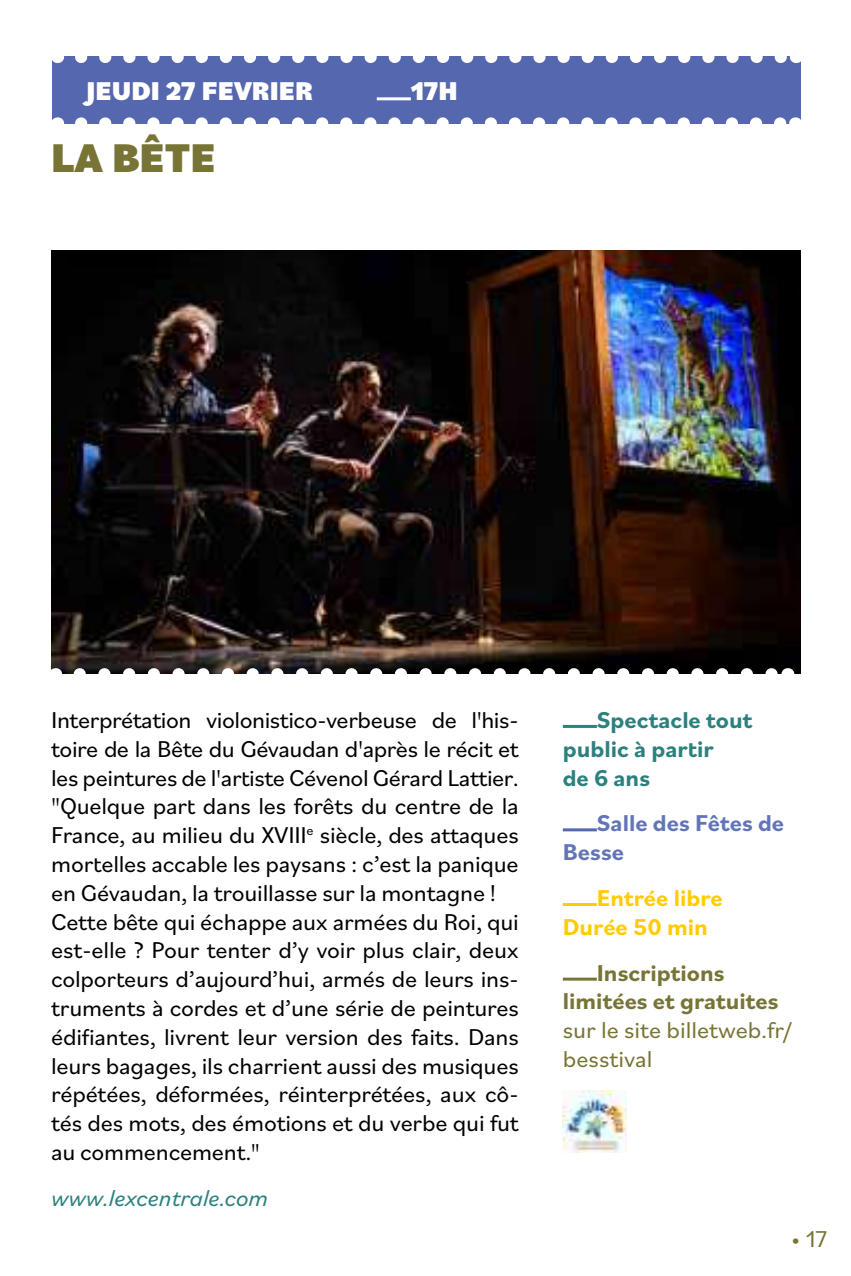
<style>
.page{position:relative;width:851px;height:1276px;background:#fff}
.page>*{position:absolute;margin:0;border:0;box-sizing:border-box;transform-origin:0 0}
.t1{font:900 42px "Bilo";color:#787435}
.t2{font:900 27px "Bilo";color:#fff}
.t3{font:24px/28.8px "Bilo";letter-spacing:-.01em;color:#000}
.t4{font:24px/28.8px "Bilo";color:#787435}
.t5{font:700 24px/28.8px "Bilo";color:#2b817d}
.t6{font:700 24px/28.8px "Bilo";color:#787435}
.t7{font:700 24px/28.8px "Bilo";color:#fc0}
.t8{font:700 24px/28.8px "Bilo";color:#6175b8}
.t9{font:italic 24px "Bilo";color:#2b817d}
</style>
<div class="page">
<div style="left:53px;top:57px;width:748px;height:67px;background:#5567ae"></div>
<hr style="left:377px;top:97px;width:34px;height:3px;background:#fff">
<img style="left:51px;top:250px;width:749px;height:424px">
<hr style="left:562px;top:725px;width:34px;height:3px;background:#2b817d">
<hr style="left:562px;top:828px;width:34px;height:3px;background:#5567ae">
<hr style="left:562px;top:903px;width:34px;height:3px;background:#fc0">
<hr style="left:562px;top:977px;width:34px;height:3px;background:#787435">
<svg style="left:80px;top:668px;width:695px;height:6px"></svg>
<svg style="left:81px;top:56px;width:702px;height:7px"></svg>
<svg style="left:81px;top:117px;width:702px;height:7px"></svg>
<img style="left:562px;top:1090px;width:64px;height:62px">
<p class="t2" style="left:87px;top:73px;width:228px">JEUDI 27 FEVRIER</p>
<p class="t2" style="left:411px;top:73px;width:49px">17H</p>
<h1 class="t1" style="left:51px;top:129px;width:166px">LA BÊTE</h1>
<p class="t3" style="left:51px;top:704px;width:469px">Interprétation violonistico-verbeuse de l'his&shy;toire de la Bête du Gévaudan d'après le récit et les peintures de l'artiste Cévenol Gérard Lattier. "Quelque part dans les forêts du centre de la France, au milieu du XVIII<sup>e</sup> siècle, des attaques mortelles accable les paysans : c’est la panique en Gévaudan, la trouillasse sur la montagne !<br>Cette bête qui échappe aux armées du Roi, qui est-elle ? Pour tenter d’y voir plus clair, deux colporteurs d’aujourd’hui, armés de leurs ins&shy;truments à cordes et d’une série de peintures édifiantes, livrent leur version des faits. Dans leurs bagages, ils charrient aussi des musiques répétées, déformées, réinterprétées, aux cô&shy;tés des mots, des émotions et du verbe qui fut au commencement."</p>
<p class="t9" style="left:51px;top:1181px;width:219px">www.lexcentrale.com</p>
<p class="t5" style="left:562px;top:704px;width:190px;text-indent:34px">Spectacle tout public à partir<br>de 6 ans</p>
<p class="t8" style="left:562px;top:808px;width:223px;text-indent:34px">Salle des Fêtes de<br>Besse</p>
<p class="t7" style="left:562px;top:882px;width:161px;text-indent:34px">Entrée libre<br>Durée 50 min</p>
<p class="t6" style="left:562px;top:957px;width:217px;text-indent:34px">Inscriptions limitées et gratuites</p>
<p class="t4" style="left:562px;top:1015px;width:230px">sur le site billetweb.fr/ besstival</p>
<p class="t4" style="left:791px;top:1223px;width:38px">• 17</p>
</div>
